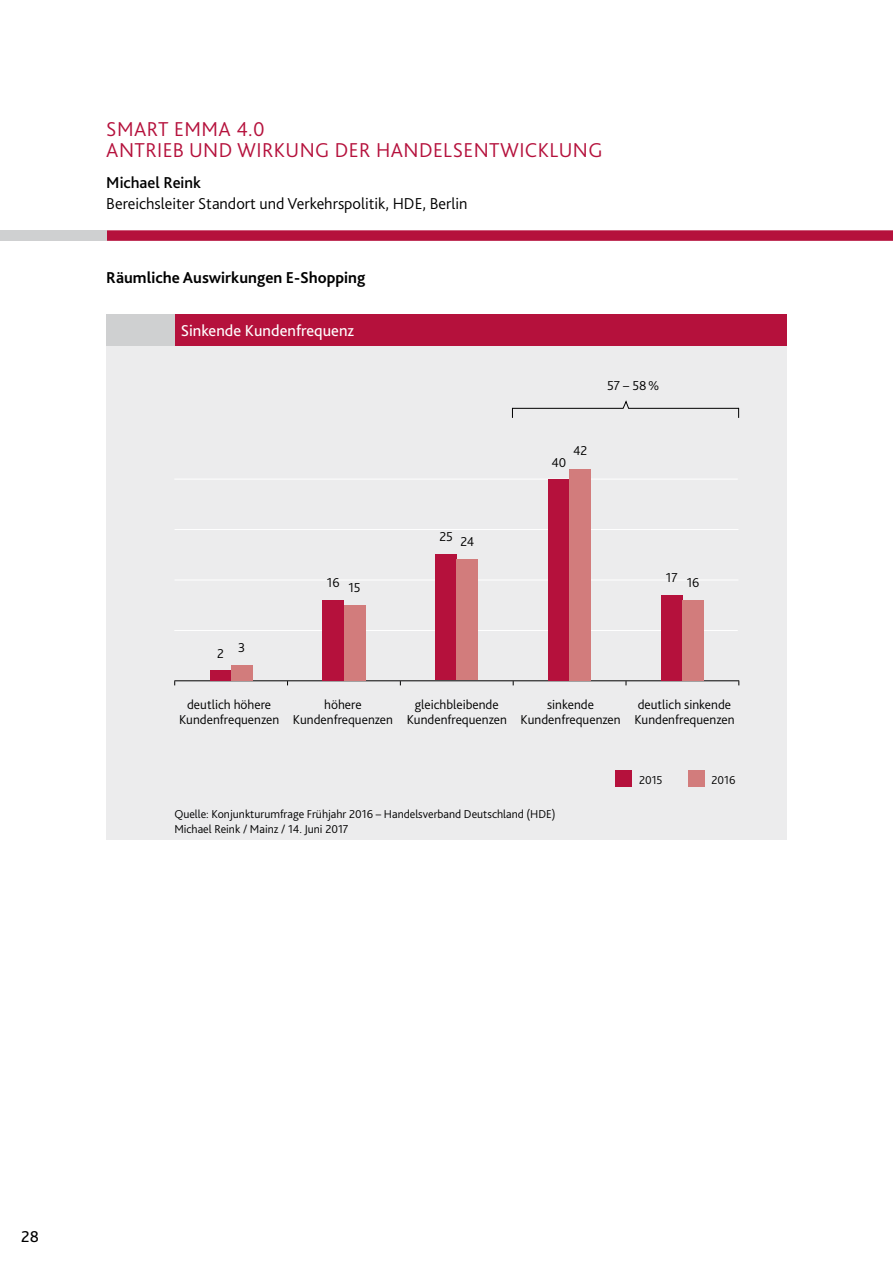
<style>
.page{position:relative;width:893px;height:1263px;background:#fff}
.page>*{position:absolute;margin:0;border:0;box-sizing:border-box;transform-origin:0 0}
.Ü2_headline{font:300 21px "Bliss 2";letter-spacing:.02em;color:#b5113c}
._10_14_neg{font:300 16.5px/21px "Bliss 2";color:#000}
.Ü4_bold_schwarz{font:700 16.5px "Bliss 2";color:#000}
.bildüber_weiß{font:16.5px "Bliss 2";color:#fff}
.pagina{font:16.5px "Bliss 2";color:#000}
.tabelle_lb{font:300 13.5px/15px "Bliss 2";color:#000;text-align:center}
.kästen-schwarz{font:300 12px "Bliss 2";color:#000}
.Ü3_bold_rot{font:300 12px "Bliss 2";color:#000}
.s1{font-weight:500}
</style>
<div class="page">
<div style="left:106px;top:230px;width:787px;height:11px;background:#b5113c"></div>
<div style="left:0;top:230px;width:106px;height:11px;background:#cfd0d1"></div>
<div style="left:106px;top:314px;width:681px;height:525px;background:#ececed"></div>
<div style="left:174px;top:314px;width:613px;height:32px;background:#b5113c"></div>
<div style="left:106px;top:314px;width:68px;height:32px;background:#cfd0d1"></div>
<div style="left:615px;top:770px;width:17px;height:17px;background:#b5113c"></div>
<div style="left:688px;top:770px;width:16px;height:17px;background:#d27c7c"></div>
<hr style="left:174px;top:680px;width:565px;height:1px;background:#000">
<hr style="left:175px;top:529px;width:563px;height:1px;background:#fff">
<hr style="left:174px;top:630px;width:564px;height:1px;background:#fff">
<hr style="left:174px;top:479px;width:564px;height:1px;background:#fff">
<hr style="left:175px;top:580px;width:563px;height:1px;background:#fff">
<div style="left:210px;top:670px;width:21px;height:10px;background:#b5113c"></div>
<div style="left:231px;top:665px;width:21px;height:15px;background:#d27c7c"></div>
<div style="left:323px;top:600px;width:21px;height:80px;background:#b5113c"></div>
<div style="left:344px;top:605px;width:21px;height:75px;background:#d27c7c"></div>
<div style="left:435px;top:554px;width:22px;height:126px;background:#b5113c"></div>
<div style="left:457px;top:559px;width:21px;height:121px;background:#d27c7c"></div>
<div style="left:548px;top:479px;width:22px;height:201px;background:#b5113c"></div>
<div style="left:570px;top:469px;width:21px;height:211px;background:#d27c7c"></div>
<div style="left:661px;top:595px;width:21px;height:85px;background:#b5113c"></div>
<div style="left:682px;top:600px;width:22px;height:80px;background:#d27c7c"></div>
<svg style="left:512px;top:400px;width:228px;height:18px"></svg>
<p class="Ü2_headline" style="left:106px;top:116px;width:160px">SMART EMMA 4.0</p>
<p class="Ü2_headline" style="left:106px;top:137px;width:498px">ANTRIEB UND WIRKUNG DER HANDELSENTWICKLUNG</p>
<p class="_10_14_neg" style="left:106px;top:172px;width:363px"><span class="s1">Michael Reink<br></span>Bereichsleiter Standort und Verkehrspolitik, HDE, Berlin</p>
<p class="Ü4_bold_schwarz" style="left:106px;top:267px;width:261px">Räumliche Auswirkungen E-Shopping</p>
<p class="bildüber_weiß" style="left:181px;top:320px;width:175px">Sinkende Kundenfrequenz</p>
<p class="tabelle_lb" style="left:217px;top:645px;width:8px">2</p>
<p class="tabelle_lb" style="left:238px;top:640px;width:9px">3</p>
<p class="tabelle_lb" style="left:327px;top:574px;width:14px">16</p>
<p class="tabelle_lb" style="left:348px;top:580px;width:14px">15</p>
<p class="tabelle_lb" style="left:439px;top:529px;width:15px">25</p>
<p class="tabelle_lb" style="left:460px;top:534px;width:15px">24</p>
<p class="tabelle_lb" style="left:607px;top:377px;width:54px">57 – 58%</p>
<p class="tabelle_lb" style="left:552px;top:455px;width:16px">40</p>
<p class="tabelle_lb" style="left:573px;top:443px;width:16px">42</p>
<p class="tabelle_lb" style="left:666px;top:570px;width:13px">17</p>
<p class="tabelle_lb" style="left:687px;top:575px;width:14px">16</p>
<p class="tabelle_lb" style="left:179px;top:696px;width:102px">deutlich höhere<br>Kundenfrequenzen</p>
<p class="tabelle_lb" style="left:293px;top:696px;width:102px">höhere<br>Kundenfrequenzen</p>
<p class="tabelle_lb" style="left:407px;top:696px;width:102px">gleichbleibende<br>Kundenfrequenzen</p>
<p class="tabelle_lb" style="left:520px;top:696px;width:102px">sinkende<br>Kundenfrequenzen</p>
<p class="tabelle_lb" style="left:634px;top:696px;width:102px;text-align:left">deutlich sinkende<br>Kundenfrequenzen</p>
<p class="kästen-schwarz" style="left:174px;top:807px;width:383px">Quelle: Konjunkturumfrage Frühjahr 2016 – Handelsverband Deutschland (HDE)</p>
<p class="kästen-schwarz" style="left:174px;top:822px;width:176px">Michael Reink / Mainz / 14. Juni 2017</p>
<p class="Ü3_bold_rot" style="left:639px;top:772px;width:25px">2015</p>
<p class="Ü3_bold_rot" style="left:712px;top:772px;width:25px">2016</p>
<p class="pagina" style="left:21px;top:1226px;width:19px">28</p>
</div>
